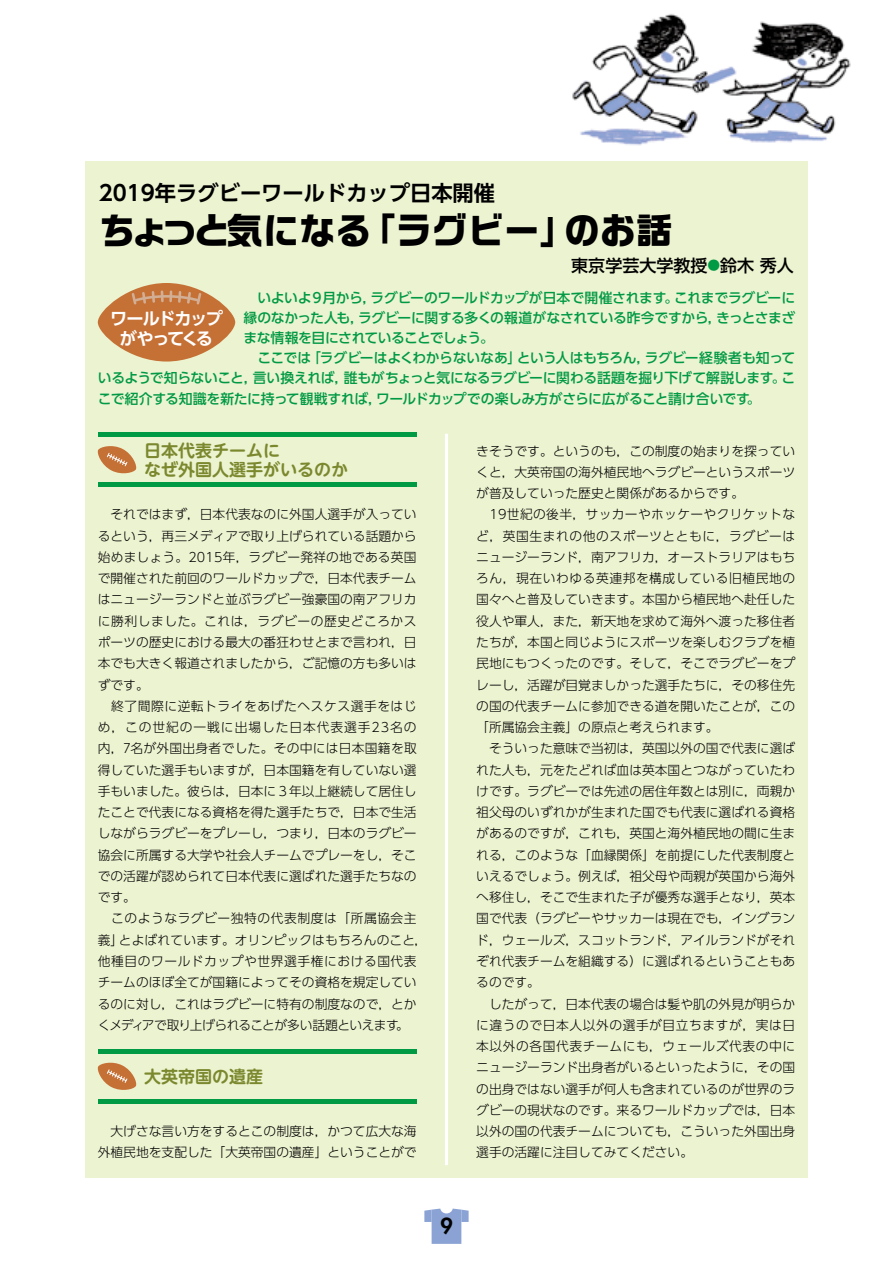
<style>
.page{position:relative;width:893px;height:1263px;background:#fff}
.page>*{position:absolute;margin:0;border:0;box-sizing:border-box;transform-origin:0 0}
.t1{font:700 36.15px "Ro G San Srf Std";color:#000}
.t2{font:700 21.3px "UD Shin Go Pro De";color:#000}
.t3{font:800 21.3px "Futura";color:#000}
.t4{font:700 17.25px/20.7px "UD Shin Go Pro De";letter-spacing:-.09em;color:#fff;text-align:center}
.t5{font:700 16.95px/19.2px "UD Shin M Go Pro De";color:#7b882e}
.t6{font:500 16.95px "UD Shin Go NT Pro";color:#000}
.t7{font:500 13.8px "UD Shin Go Pro";letter-spacing:-.025em;color:#094}
.t8{font:300 12.75px/21.3px "UD Shin Go Pro";color:#000}
.s1{font-weight:400;font-size:12.75px;color:#094}
</style>
<div class="page">
<svg style="left:424px;top:1208px;width:45px;height:36px"></svg>
<img style="left:572px;top:14px;width:279px;height:132px">
<div style="left:85px;top:162px;width:723px;height:1016px;background:#ecf3d0"></div>
<hr style="left:445px;top:434px;width:3px;height:731px;background:#fff">
<svg style="left:97px;top:446px;width:40px;height:28px"></svg>
<div style="left:98px;top:432px;width:319px;height:5px;background:#094"></div>
<hr style="left:98px;top:483px;width:319px;height:4px;background:#094">
<svg style="left:97px;top:1062px;width:40px;height:28px"></svg>
<hr style="left:98px;top:1049px;width:319px;height:4px;background:#094">
<hr style="left:98px;top:1099px;width:319px;height:4px;background:#094">
<div style="left:98px;top:283px;width:137px;height:78px;background:#c57035;border-radius:50%"></div>
<svg style="left:130px;top:289px;width:73px;height:16px"></svg>
<h2 class="t2" style="left:99px;top:175px;width:398px">2019年ラグビーワールドカップ日本開催</h2>
<h1 class="t1" style="left:99px;top:206px;width:575px">ちょっと気になる「ラグビー」のお話</h1>
<h3 class="t6" style="left:571px;top:252px;width:224px">東京学芸大学教授<span class="s1">●</span>鈴木秀人</h3>
<h3 class="t4" style="left:110px;top:307px;width:114px">ワールドカップがやってくる</h3>
<p class="t7" style="left:243px;top:286px;width:553px">　いよいよ９月から，ラグビーのワールドカップが日本で開催されます。これまでラグビーに</p>
<p class="t7" style="left:243px;top:306px;width:553px">縁のなかった人も，ラグビーに関する多くの報道がなされている昨今ですから，きっとさまざ</p>
<p class="t7" style="left:243px;top:327px;width:252px">まな情報を目にされていることでしょう。</p>
<p class="t7" style="left:243px;top:347px;width:553px">　ここでは「ラグビーはよくわからないなあ」という人はもちろん，ラグビー経験者も知って</p>
<p class="t7" style="left:98px;top:367px;width:699px">いるようで知らないこと，言い換えれば，誰もがちょっと気になるラグビーに関わる話題を掘り下げて解説します。こ</p>
<p class="t7" style="left:98px;top:387px;width:664px">こで紹介する知識を新たに持って観戦すれば，ワールドカップでの楽しみ方がさらに広がること請け合いです。</p>
<h3 class="t5" style="left:144px;top:440px;width:206px">日本代表チームに<br>なぜ外国人選手がいるのか</h3>
<p class="t8" style="left:98px;top:503px;width:331px">　それではまず，日本代表なのに外国人選手が入っているという，再三メディアで取り上げられている話題から始めましょう。2015年，ラグビー発祥の地である英国で開催された前回のワールドカップで，日本代表チームはニュージーランドと並ぶラグビー強豪国の南アフリカに勝利しました。これは，ラグビーの歴史どころかスポーツの歴史における最大の番狂わせとまで言われ，日本でも大きく報道されましたから，ご記憶の方も多いはずです。<br>　終了間際に逆転トライをあげたヘスケス選手をはじめ，この世紀の一戦に出場した日本代表選手23名の内，７名が外国出身者でした。その中には日本国籍を取得していた選手もいますが，日本国籍を有していない選手もいました。彼らは，日本に３年以上継続して居住したことで代表になる資格を得た選手たちで，日本で生活しながらラグビーをプレーし，つまり，日本のラグビー協会に所属する大学や社会人チームでプレーをし，そこでの活躍が認められて日本代表に選ばれた選手たちなのです。<br>　このようなラグビー独特の代表制度は「所属協会主義」とよばれています。オリンピックはもちろんのこと，他種目のワールドカップや世界選手権における国代表チームのほぼ全てが国籍によってその資格を規定しているのに対し，これはラグビーに特有の制度なので，とかくメディアで取り上げられることが多い話題といえます。</p>
<h3 class="t5" style="left:144px;top:1066px;width:121px">大英帝国の遺産</h3>
<p class="t8" style="left:98px;top:1120px;width:320px">　大げさな言い方をするとこの制度は，かつて広大な海外植民地を支配した「大英帝国の遺産」ということがで</p>
<h2 class="t3" style="left:441px;top:1213px;width:14px">9</h2>
<p class="t8" style="left:476px;top:440px;width:320px">きそうです。というのも，この制度の始まりを探っていくと，大英帝国の海外植民地へラグビーというスポーツが普及していった歴史と関係があるからです。<br>　19世紀の後半，サッカーやホッケーやクリケットなど，英国生まれの他のスポーツとともに，ラグビーはニュージーランド，南アフリカ，オーストラリアはもちろん，現在いわゆる英連邦を構成している旧植民地の国々へと普及していきます。本国から植民地へ赴任した役人や軍人，また，新天地を求めて海外へ渡った移住者たちが，本国と同じようにスポーツを楽しむクラブを植民地にもつくったのです。そして，そこでラグビーをプレーし，活躍が目覚ましかった選手たちに，その移住先の国の代表チームに参加できる道を開いたことが，この「所属協会主義」の原点と考えられます。<br>　そういった意味で当初は，英国以外の国で代表に選ばれた人も，元をたどれば血は英本国とつながっていたわけです。ラグビーでは先述の居住年数とは別に，両親か祖父母のいずれかが生まれた国でも代表に選ばれる資格があるのですが，これも，英国と海外植民地の間に生まれる，このような「血縁関係」を前提にした代表制度といえるでしょう。例えば，祖父母や両親が英国から海外へ移住し，そこで生まれた子が優秀な選手となり，英本国で代表（ラグビーやサッカーは現在でも，イングランド，ウェールズ，スコットランド，アイルランドがそれぞれ代表チームを組織する）に選ばれるということもあるのです。<br>　したがって，日本代表の場合は髪や肌の外見が明らかに違うので日本人以外の選手が目立ちますが，実は日本以外の各国代表チームにも，ウェールズ代表の中にニュージーランド出身者がいるといったように，その国の出身ではない選手が何人も含まれているのが世界のラグビーの現状なのです。来るワールドカップでは，日本以外の国の代表チームについても，こういった外国出身選手の活躍に注目してみてください。</p>
</div>
